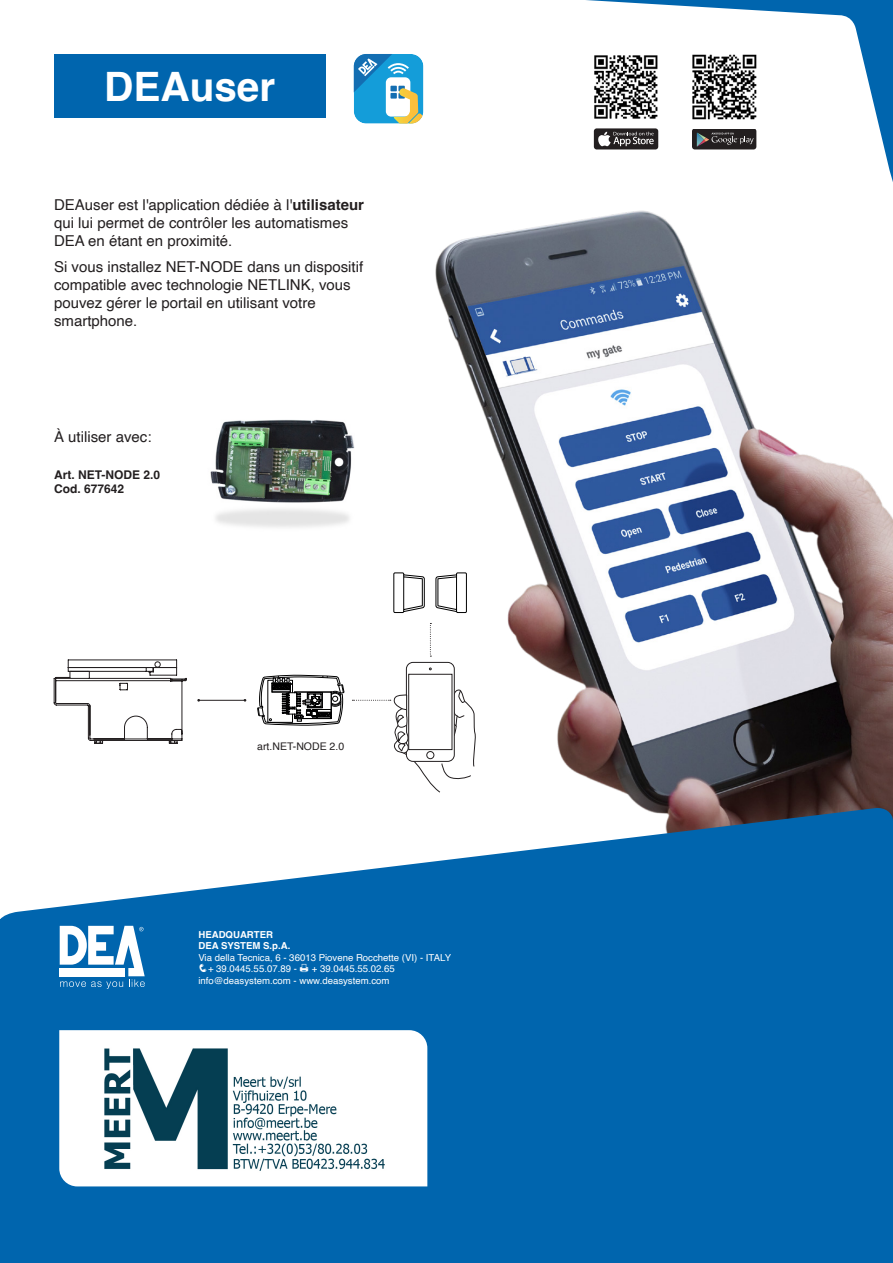
<style>
.page{position:relative;width:893px;height:1263px;background:#fff}
.page>*{position:absolute;margin:0;border:0;box-sizing:border-box;transform-origin:0 0}
.t1{font:700 40.5px "Helvetica";color:#fff}
.t2{font:15px/18px "Helvetica";color:#231f20}
.t3{font:700 12px/14.4px "Helvetica";color:#231f20}
.t4{font:10.5px "Helvetica";color:#231f20}
.t5{font:9.6px "Helvetica";color:#fff}
.t6{font:700 9.6px "Helvetica";color:#fff}
.s1{font-weight:700}
</style>
<div class="page">
<img style="left:420px;top:230px;width:473px;height:577px">
<svg style="left:0;top:807px;width:893px;height:456px;background:#2278b7"></svg>
<hr style="left:889px;top:822px;width:4px;height:441px;background:#0065ae">
<hr style="left:0;top:920px;width:4px;height:343px;background:#0065ae">
<svg style="left:60px;top:926px;width:85px;height:63px"></svg>
<hr style="left:199px;top:700px;width:46px;height:1px;background:#231f20">
<div style="left:406px;top:662px;width:48px;height:99px;background:#fff;border-radius:7px"></div>
<div style="left:406px;top:662px;width:48px;height:100px;border:1px solid #231f20;border-radius:7px"></div>
<svg style="left:352px;top:668px;width:124px;height:125px"></svg>
<svg style="left:257px;top:675px;width:87px;height:51px"></svg>
<svg style="left:430px;top:623px;width:1px;height:34px"></svg>
<svg style="left:354px;top:54px;width:18px;height:70px"></svg>
<div style="left:54px;top:54px;width:271px;height:64px;background:#0065ae"></div>
<svg style="left:393px;top:572px;width:32px;height:41px"></svg>
<svg style="left:435px;top:572px;width:32px;height:41px"></svg>
<svg style="left:54px;top:660px;width:133px;height:84px"></svg>
<img style="left:210px;top:420px;width:145px;height:108px">
<svg style="left:372px;top:0;width:521px;height:230px"></svg>
<svg style="left:59px;top:1030px;width:368px;height:156px"></svg>
<img style="left:89px;top:1040px;width:306px;height:139px">
<svg style="left:300px;top:964px;width:8px;height:8px"></svg>
<p class="t1" style="left:104px;top:62px;width:173px">DEAuser</p>
<p class="t2" style="left:54px;top:196px;width:312px">DEAuser est l'application dédiée à l'<span class="s1">utilisateur </span>qui lui permet de contrôler les automatismes<br>DEA en étant en proximité.</p>
<p class="t2" style="left:54px;top:258px;width:311px">Si vous installez NET-NODE dans un dispositif compatible avec technologie NETLINK, vous pouvez gérer le portail en utilisant votre smartphone.</p>
<p class="t2" style="left:54px;top:428px;width:99px">À utiliser avec:</p>
<p class="t3" style="left:54px;top:469px;width:108px">Art. NET-NODE 2.0<br>Cod. 677642</p>
<p class="t4" style="left:257px;top:738px;width:88px">art.NET-NODE 2.0</p>
<p class="t6" style="left:198px;top:929px;width:76px">HEADQUARTER</p>
<p class="t6" style="left:198px;top:940px;width:93px">DEA SYSTEM S.p.A.</p>
<p class="t5" style="left:198px;top:950px;width:254px">Via della Tecnica, 6 - 36013 Piovene Rocchette (VI) - ITALY</p>
<p class="t5" style="left:198px;top:962px;width:100px">❑+ 39.0445.55.07.89 -</p>
<p class="t5" style="left:312px;top:962px;width:85px">+ 39.0445.55.02.65</p>
<p class="t5" style="left:198px;top:973px;width:193px">info@deasystem.com - www.deasystem.com</p>
</div>
